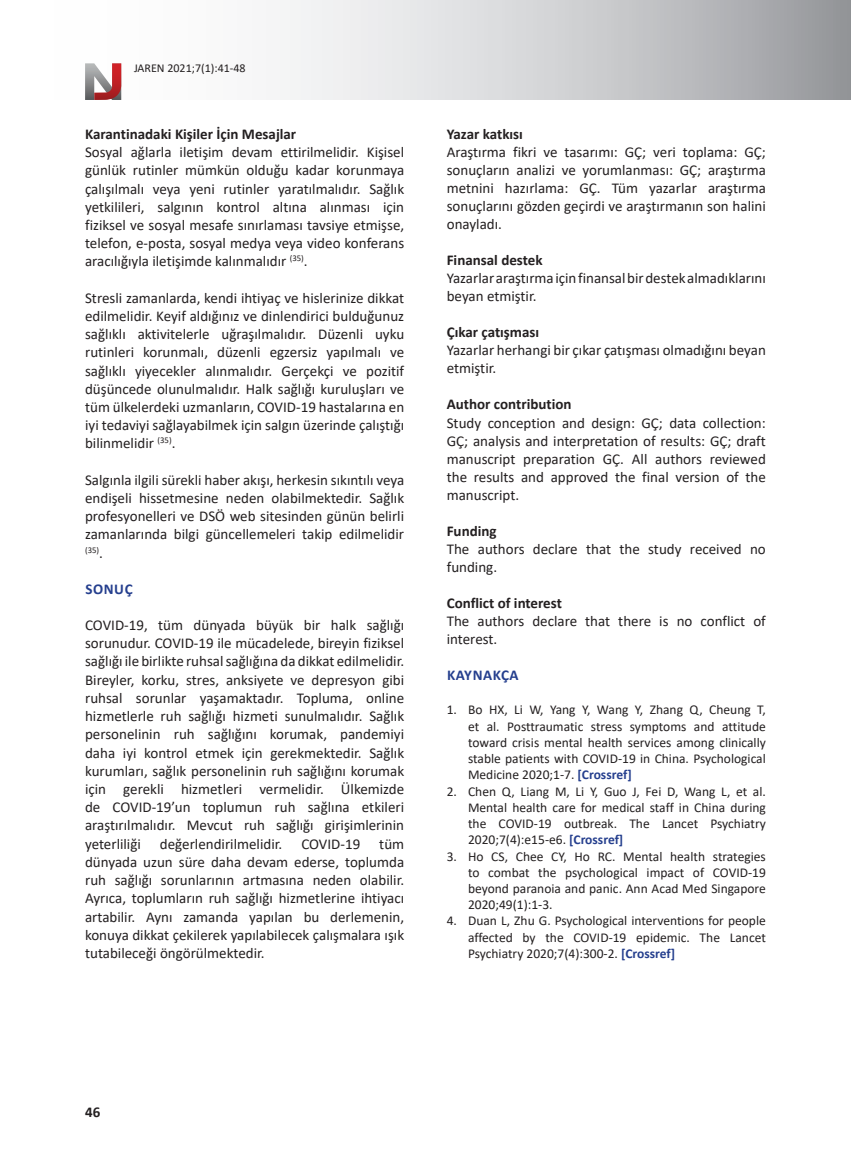
<style>
.page{position:relative;width:851px;height:1170px;background:#fff}
.page>*{position:absolute;margin:0;border:0;box-sizing:border-box;transform-origin:0 0}
.Paragraf{font:15px/18.1px "Calibri";color:#231f20;text-align:justify}
.Başlık_2{font:700 15px "Calibri";color:#231f20}
.Başlık_1{font:700 15px "Calibri";letter-spacing:.04em;color:#253f8e}
.t1{font:13.5px/16.2px "Calibri";color:#231f20;text-align:justify}
.t2{font:12px "Calibri";color:#231f20}
.Paragraf-2{font:8.7px "Calibri";color:#231f20}
.s1{font-size:15px}
.s2{font-weight:700;color:#253f8e}
</style>
<div class="page">
<svg style="left:121px;top:0;width:729px;height:100px"></svg>
<svg style="left:85px;top:63px;width:36px;height:37px"></svg>
<p class="t2" style="left:134px;top:60px;width:113px">JAREN 2021;7(1):41-48</p>
<p class="Başlık_2" style="left:85px;top:123px;width:213px">Karantinadaki Kişiler İçin Mesajlar</p>
<p class="Paragraf" style="left:85px;top:143px;width:320px">Sosyal ağlarla iletişim devam ettirilmelidir. Kişisel günlük rutinler mümkün olduğu kadar korunmaya çalışılmalı veya yeni rutinler yaratılmalıdır. Sağlık yetkilileri, salgının kontrol altına alınması için fiziksel ve sosyal mesafe sınırlaması tavsiye etmişse, telefon, e-posta, sosyal medya veya video konferans aracılığıyla iletişimde kalınmalıdır <sup>(35)</sup>.</p>
<p class="Paragraf" style="left:85px;top:288px;width:320px">Stresli zamanlarda, kendi ihtiyaç ve hislerinize dikkat edilmelidir. Keyif aldığınız ve dinlendirici bulduğunuz sağlıklı aktivitelerle uğraşılmalıdır. Düzenli uyku rutinleri korunmalı, düzenli egzersiz yapılmalı ve sağlıklı yiyecekler alınmalıdır. Gerçekçi ve pozitif düşüncede olunulmalıdır. Halk sağlığı kuruluşları ve tüm ülkelerdeki uzmanların, COVID-19 hastalarına en iyi tedaviyi sağlayabilmek için salgın üzerinde çalıştığı bilinmelidir <sup>(35)</sup>.</p>
<p class="Paragraf" style="left:85px;top:470px;width:320px">Salgınla ilgili sürekli haber akışı, herkesin sıkıntılı veya endişeli hissetmesine neden olabilmektedir. Sağlık profesyonelleri ve DSÖ web sitesinden günün belirli zamanlarında bilgi güncellemeleri takip edilmelidir</p>
<p class="Paragraf-2" style="left:85px;top:543px;width:19px">(35)<span class="s1">.</span></p>
<p class="Başlık_1" style="left:85px;top:578px;width:49px">SONUÇ</p>
<p class="Paragraf" style="left:85px;top:615px;width:320px">COVID-19, tüm dünyada büyük bir halk sağlığı sorunudur. COVID-19 ile mücadelede, bireyin fiziksel sağlığı ile birlikte ruhsal sağlığına da dikkat edilmelidir.<br>Bireyler, korku, stres, anksiyete ve depresyon gibi ruhsal sorunlar yaşamaktadır. Topluma, online hizmetlerle ruh sağlığı hizmeti sunulmalıdır. Sağlık personelinin ruh sağlığını korumak, pandemiyi daha iyi kontrol etmek için gerekmektedir. Sağlık kurumları, sağlık personelinin ruh sağlığını korumak için gerekli hizmetleri vermelidir. Ülkemizde de COVID-19’un toplumun ruh sağlına etkileri araştırılmalıdır. Mevcut ruh sağlığı girişimlerinin yeterliliği</p>
<p class="Paragraf" style="left:160px;top:834px;width:124px">değerlendirilmelidir.</p>
<p class="Paragraf" style="left:301px;top:834px;width:60px">COVID-19</p>
<p class="Paragraf" style="left:85px;top:834px;width:320px;text-indent:294px">tüm dünyada uzun süre daha devam ederse, toplumda ruh sağlığı sorunlarının artmasına neden olabilir.<br>Ayrıca, toplumların ruh sağlığı hizmetlerine ihtiyacı artabilir. Aynı zamanda yapılan bu derlemenin, konuya dikkat çekilerek yapılabilecek çalışmalara ışık tutabileceği öngörülmektedir.</p>
<p class="Başlık_2" style="left:446px;top:123px;width:78px">Yazar katkısı</p>
<p class="Paragraf" style="left:446px;top:142px;width:320px">Araştırma fikri ve tasarımı: GÇ; veri toplama: GÇ; sonuçların analizi ve yorumlanması: GÇ; araştırma metnini hazırlama: GÇ. Tüm yazarlar araştırma sonuçlarını gözden geçirdi ve araştırmanın son halini onayladı.</p>
<p class="Başlık_2" style="left:446px;top:249px;width:97px">Finansal destek</p>
<p class="Paragraf" style="left:446px;top:269px;width:320px">Yazarlar araştırma için finansal bir destek almadıklarını beyan etmiştir.</p>
<p class="Başlık_2" style="left:446px;top:322px;width:94px">Çıkar çatışması</p>
<p class="Paragraf" style="left:446px;top:341px;width:320px">Yazarlar herhangi bir çıkar çatışması olmadığını beyan etmiştir.</p>
<p class="Başlık_2" style="left:446px;top:394px;width:126px">Author contribution</p>
<p class="Paragraf" style="left:446px;top:413px;width:320px">Study conception and design: GÇ; data collection:<br>GÇ; analysis and interpretation of results: GÇ; draft manuscript preparation GÇ. All authors reviewed the results and approved the final version of the manuscript.</p>
<p class="Başlık_2" style="left:446px;top:520px;width:51px">Funding</p>
<p class="Paragraf" style="left:446px;top:539px;width:320px">The authors declare that the study received no funding.</p>
<p class="Başlık_2" style="left:446px;top:592px;width:117px">Conflict of interest</p>
<p class="Paragraf" style="left:446px;top:611px;width:320px">The authors declare that there is no conflict of interest.</p>
<p class="Başlık_1" style="left:447px;top:664px;width:73px">KAYNAKÇA</p>
<p class="t1" style="left:468px;top:701px;width:299px;text-indent:-21px">1. Bo HX, Li W, Yang Y, Wang Y, Zhang Q, Cheung T, et al. Posttraumatic stress symptoms and attitude toward crisis mental health services among clinically stable patients with COVID-19 in China. Psychological Medicine 2020;1-7. <span class="s2">[Crossref]</span></p>
<p class="t1" style="left:468px;top:782px;width:299px;text-indent:-21px">2. Chen Q, Liang M, Li Y, Guo J, Fei D, Wang L, et al.<br>Mental health care for medical staff in China during the COVID-19 outbreak. The Lancet Psychiatry 2020;7(4):e15-e6. <span class="s2">[Crossref]</span></p>
<p class="t1" style="left:468px;top:847px;width:299px;text-indent:-21px">3. Ho CS, Chee CY, Ho RC. Mental health strategies to combat the psychological impact of COVID-19 beyond paranoia and panic. Ann Acad Med Singapore 2020;49(1):1-3.</p>
<p class="t1" style="left:468px;top:912px;width:299px;text-indent:-21px">4. Duan L, Zhu G. Psychological interventions for people affected by the COVID-19 epidemic. The Lancet Psychiatry 2020;7(4):300-2. <span class="s2">[Crossref]</span></p>
<p class="Başlık_2" style="left:85px;top:1101px;width:17px">46</p>
</div>
